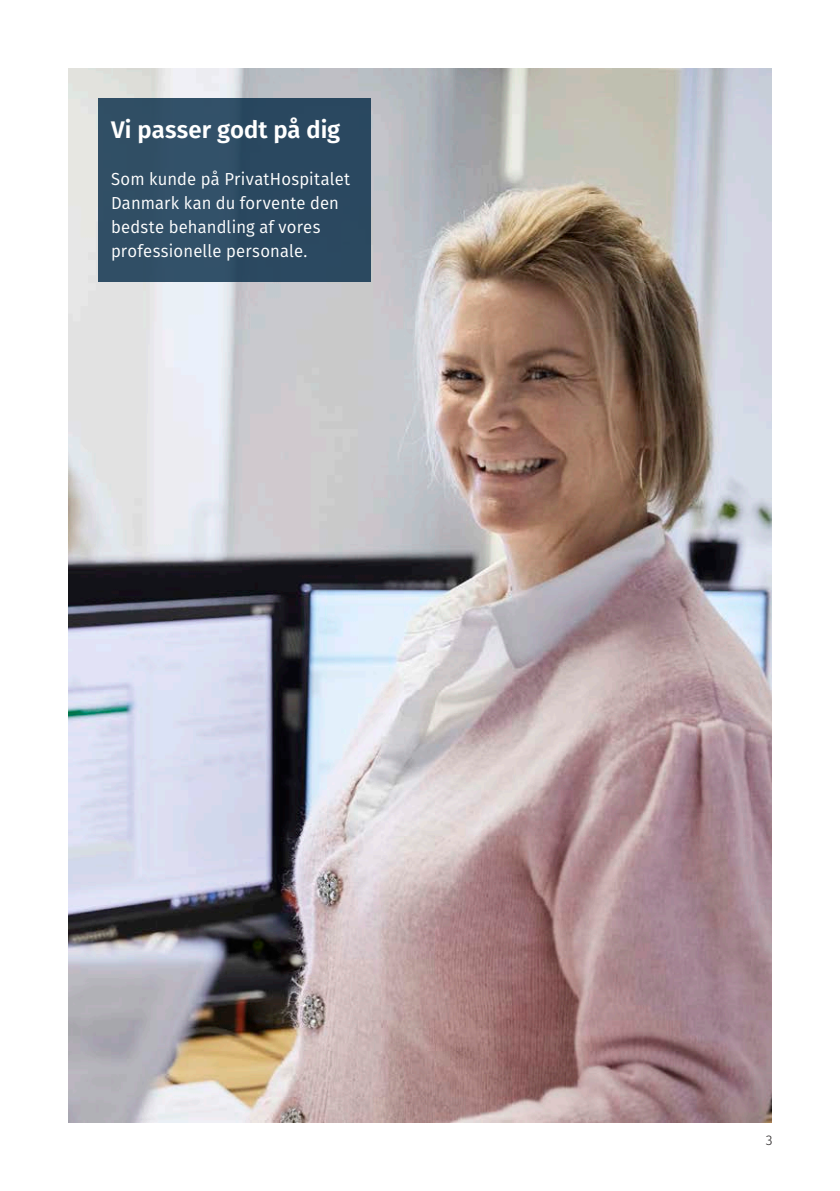
<style>
.page{position:relative;width:840px;height:1191px;background:#fff}
.page>*{position:absolute;margin:0;border:0;box-sizing:border-box;transform-origin:0 0}
.t1{font:600 24px "Fira Sans";color:#fff}
.t2{font:17.4px/24px "Fira Sans";letter-spacing:.01em;color:#fff;scale:.96 1}
.t3{font:300 14px "Fira Sans";color:#231f20}
</style>
<div class="page">
<img style="left:68px;top:68px;width:703px;height:1054px">
<div style="left:98px;top:98px;width:272px;height:183px;background:#2f4e64"></div>
<h1 class="t1" style="left:111px;top:110px;width:231px">Vi passer godt på dig</h1>
<p class="t2" style="left:111px;top:167px;width:250px">Som kunde på PrivatHospitalet<br>Danmark kan du forvente den bedste behandling af vores professionelle personale.</p>
<p class="t3" style="left:765px;top:1129px;width:8px">3</p>
</div>
